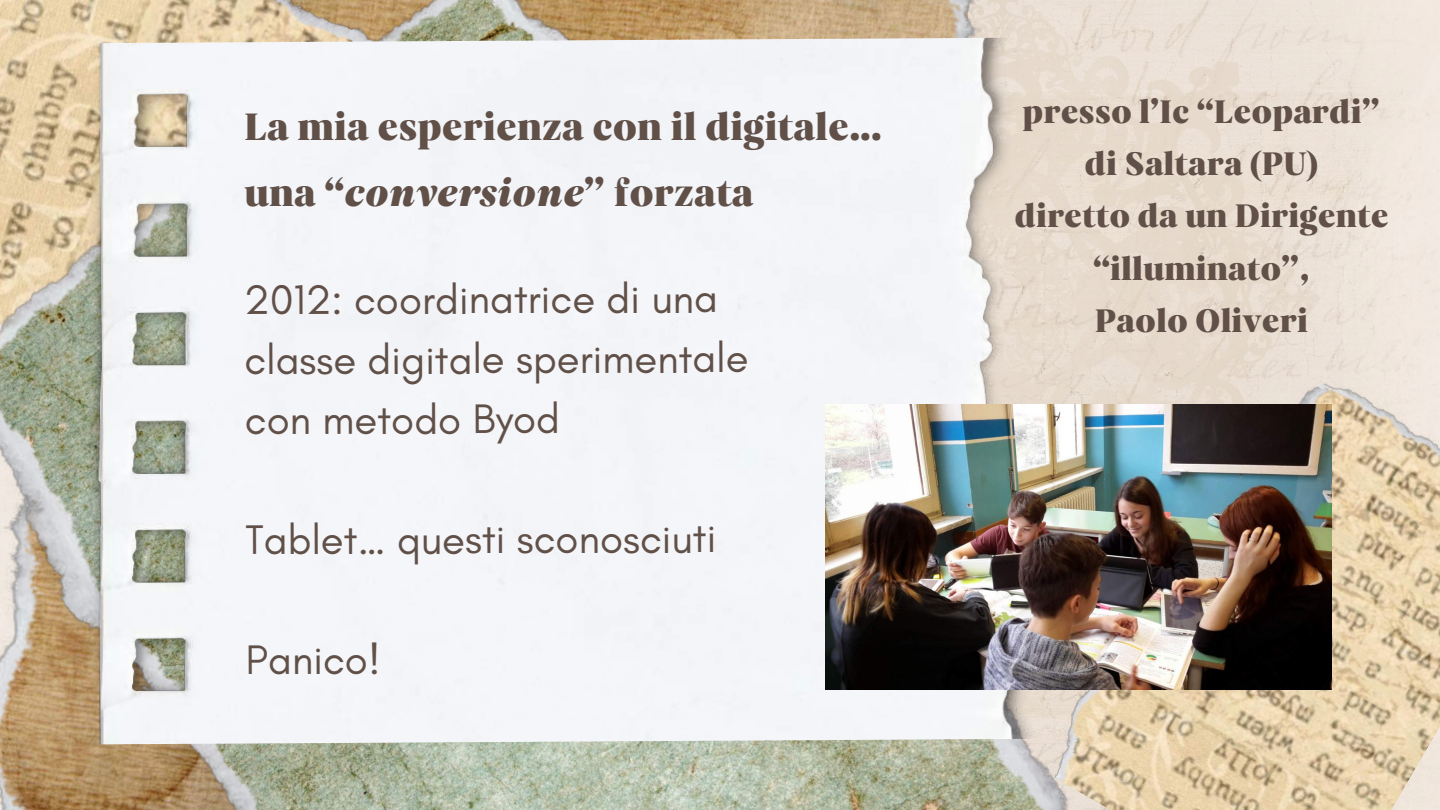
<style>
.page{position:relative;width:1440px;height:810px;background:#fff}
.page>*{position:absolute;margin:0;border:0;box-sizing:border-box;transform-origin:0 0}
.t1{font:42px/60.2px "Glacial Indifference";letter-spacing:-.005em;color:#605048}
.t2{font:38.9px/66px "Carelia Upright";color:#605048}
.t3{font:33.2px/52.2px "Carelia Upright";color:#605048;text-align:center}
.s1{font-family:"Carelia";font-style:italic}
</style>
<div class="page">
<img style="left:1148px;top:0;width:292px;height:348px">
<img style="left:1148px;top:348px;width:292px;height:462px">
<img style="left:0;top:0;width:1148px;height:810px">
<img style="left:76px;top:37px;width:1003px;height:707px">
<img style="left:825px;top:404px;width:507px;height:285px">
<p class="t2" style="left:244px;top:94px;width:640px">La mia esperienza con il digitale… una “<span class="s1">conversione</span>” forzata</p>
<p class="t1" style="left:244px;top:269px;width:506px">2012: coordinatrice di una classe digitale sperimentale con metodo Byod</p>
<p class="t1" style="left:245px;top:509px;width:473px">Tablet… questi sconosciuti</p>
<p class="t1" style="left:246px;top:629px;width:136px">Panico!</p>
<p class="t3" style="left:1014px;top:85px;width:376px">presso l’Ic “Leopardi” di Saltara (PU)<br>diretto da un Dirigente “illuminato”,<br>Paolo Oliveri</p>
</div>
